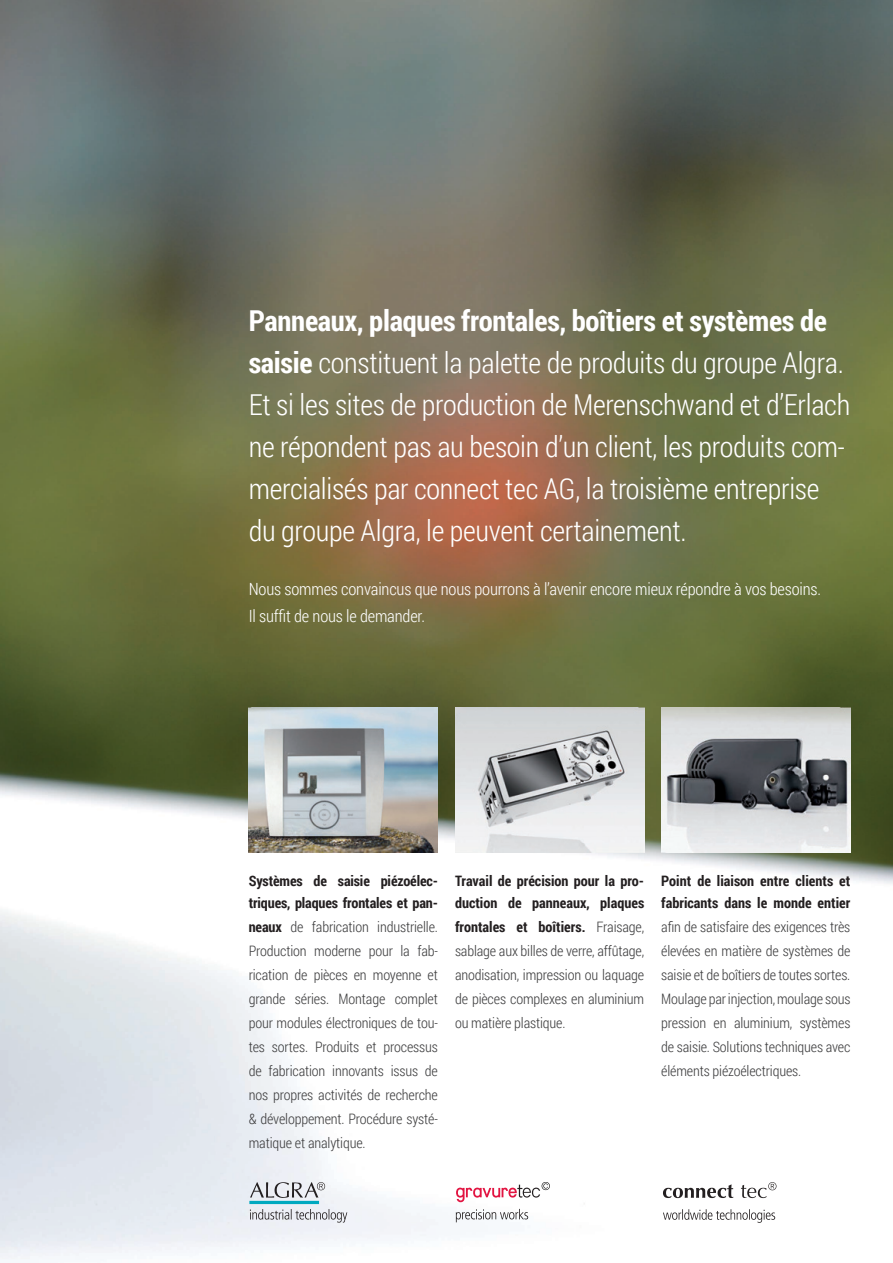
<style>
.page{position:relative;width:893px;height:1263px;background:#fff}
.page>*{position:absolute;margin:0;border:0;box-sizing:border-box;transform-origin:0 0}
.t1{font:300 28.8px/42px "Roboto Condensed";letter-spacing:-.01em;color:#fff}
.t2{font:300 16.8px/27px "Roboto Condensed";letter-spacing:-.01em;color:#fff}
.t3{font:300 14.4px/24px "Roboto Condensed";letter-spacing:-.01em;color:#3e3e3f;text-align:justify}
.t4{font:700 14.4px/21.6px "Roboto Condensed";color:#231f20}
.s1{font-weight:700}
.s2{font-weight:700;color:#231f20}
</style>
<div class="page">
<img style="left:0;top:0;width:893px;height:1260px">
<img style="left:661px;top:707px;width:189px;height:145px">
<img style="left:455px;top:707px;width:189px;height:145px">
<img style="left:249px;top:707px;width:189px;height:145px">
<svg style="left:249px;top:1181px;width:98px;height:41px"></svg>
<svg style="left:456px;top:1182px;width:94px;height:20px"></svg>
<svg style="left:456px;top:1209px;width:72px;height:13px"></svg>
<svg style="left:663px;top:1184px;width:70px;height:14px"></svg>
<svg style="left:741px;top:1182px;width:35px;height:16px"></svg>
<svg style="left:663px;top:1209px;width:112px;height:14px"></svg>
<p class="t1" style="left:249px;top:299px;width:603px"><span class="s1">Panneaux, plaques frontales, boîtiers et systèmes de saisie</span> constituent la palette de produits du groupe Algra.<br>Et si les sites de production de Merenschwand et d’Erlach ne répondent pas au besoin d’un client, les produits com&shy;mercialisés par connect tec AG, la troisième entreprise du groupe Algra, le peuvent certainement.</p>
<p class="t2" style="left:249px;top:575px;width:574px">Nous sommes convaincus que nous pourrons à l’avenir encore mieux répondre à vos besoins.<br>Il suffit de nous le demander.</p>
<p class="t4" style="left:249px;top:870px;width:191px">Systèmes de saisie piézoélec&shy;triques, plaques frontales et pan-</p>
<p class="t3" style="left:249px;top:914px;width:191px"><span class="s2">neaux</span> de fabrication industrielle.<br>Production moderne pour la fab&shy;rication de pièces en moyenne et grande séries. Montage complet pour modules électroniques de tou&shy;tes sortes. Produits et processus de fabrication innovants issus de nos propres activités de recherche &amp; développement. Procédure systé&shy;matique et analytique.</p>
<p class="t4" style="left:455px;top:870px;width:191px">Travail de précision pour la pro&shy;duction de panneaux, plaques</p>
<p class="t3" style="left:455px;top:914px;width:191px"><span class="s2">frontales et boîtiers.</span> Fraisage, sablage aux billes de verre, affûtage, anodisation, impression ou laquage de pièces complexes en aluminium ou matière plastique.</p>
<p class="t4" style="left:661px;top:870px;width:191px">Point de liaison entre clients et fabricants dans le monde entier</p>
<p class="t3" style="left:661px;top:914px;width:191px">afin de satisfaire des exigences très élevées en matière de systèmes de saisie et de boîtiers de toutes sortes.<br>Moulage par injection, moulage sous pression en aluminium, systèmes de saisie. Solutions techniques avec éléments piézoélectriques.</p>
</div>
